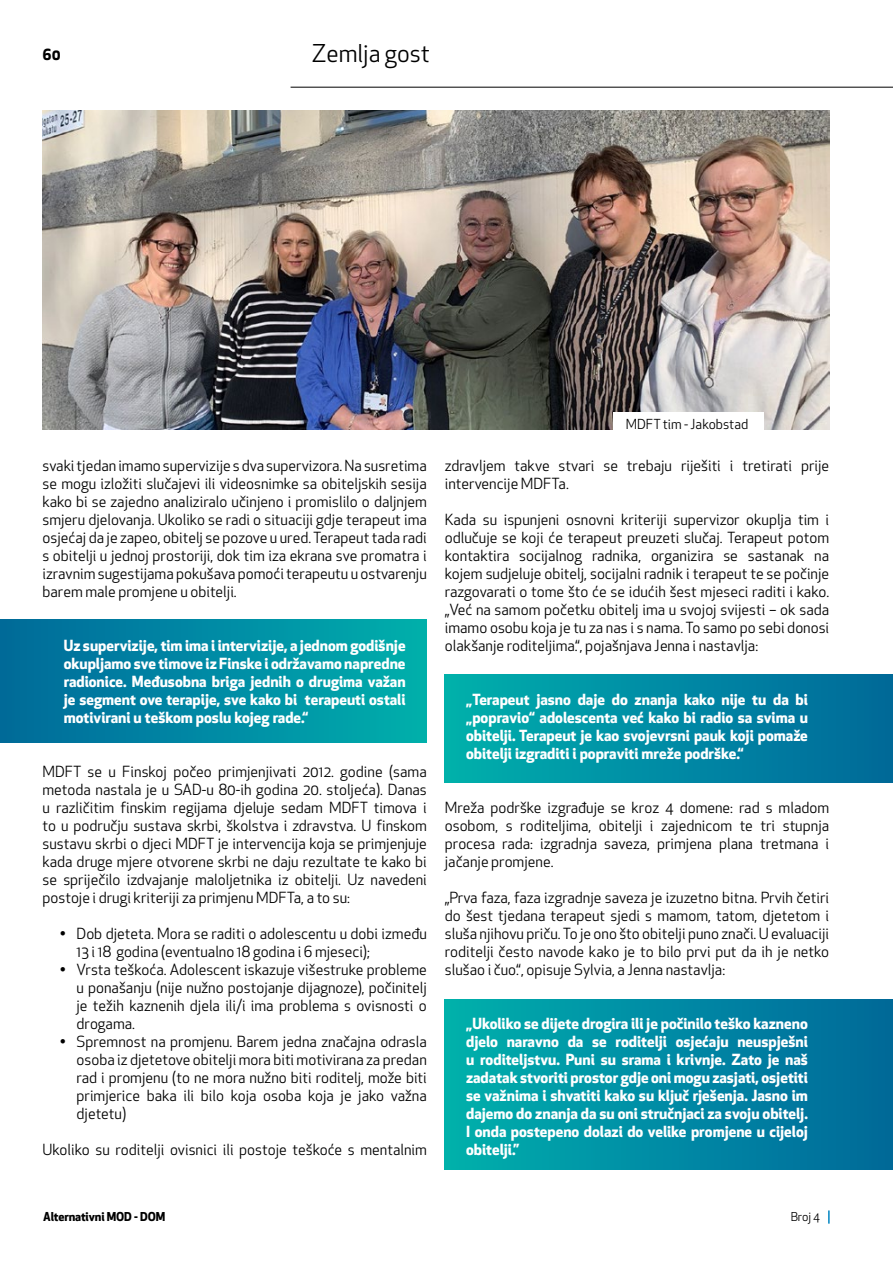
<style>
.page{position:relative;width:893px;height:1263px;background:#fff}
.page>*{position:absolute;margin:0;border:0;box-sizing:border-box;transform-origin:0 0}
.t1{font:24px "Apex New";color:#000}
.t2{font:15px/18px "Apex New";color:#000;text-align:justify}
.t3{font:700 15px/18px "Apex New";color:#fff;text-align:justify}
.t4{font:700 15px "Apex New";color:#000}
.t5{font:13.5px "Apex New";color:#000}
.t6{font:700 12px "Apex New";letter-spacing:-.01em;color:#000}
.t7{font:12px "Apex New";color:#000}
</style>
<div class="page">
<div style="left:0;top:620px;width:427px;height:123px;background:linear-gradient(to right,#00699b,#00aead)"></div>
<div style="left:445px;top:674px;width:448px;height:108px;background:linear-gradient(to right,#00afad,#00689a)"></div>
<div style="left:445px;top:999px;width:448px;height:170px;background:linear-gradient(to right,#00afad,#00689a)"></div>
<svg style="left:828px;top:1210px;width:2px;height:13px"></svg>
<hr style="left:291px;top:87px;width:602px;height:1px;background:#000">
<img style="left:43px;top:110px;width:786px;height:319px">
<div style="left:613px;top:412px;width:150px;height:22px;background:#fff"></div>
<p class="t4" style="left:43px;top:44px;width:20px">60</p>
<h1 class="t1" style="left:312px;top:38px;width:119px">Zemlja gost</h1>
<p class="t2" style="left:43px;top:456px;width:386px">svaki tjedan imamo supervizije s dva supervizora. Na susretima se mogu izložiti slučajevi ili videosnimke sa obiteljskih sesija kako bi se zajedno analiziralo učinjeno i promislilo o daljnjem smjeru djelovanja. Ukoliko se radi o situaciji gdje terapeut ima osjećaj da je zapeo, obitelj se pozove u ured. Terapeut tada radi s obitelji u jednoj prostoriji, dok tim iza ekrana sve promatra i izravnim sugestijama pokušava pomoći terapeutu u ostvarenju barem male promjene u obitelji.</p>
<p class="t3" style="left:64px;top:635px;width:343px">Uz supervizije, tim ima i intervizije, a jednom godišnje okupljamo sve timove iz Finske i održavamo napredne radionice. Međusobna briga jednih o drugima važan je segment ove terapije, sve kako bi terapeuti ostali motivirani u teškom poslu kojeg rade.“</p>
<p class="t2" style="left:43px;top:762px;width:386px">MDFT se u Finskoj počeo primjenjivati 2012. godine (sama metoda nastala je u SAD-u 80-ih godina 20. stoljeća). Danas u različitim finskim regijama djeluje sedam MDFT timova i to u području sustava skrbi, školstva i zdravstva. U finskom sustavu skrbi o djeci MDFT je intervencija koja se primjenjuje kada druge mjere otvorene skrbi ne daju rezultate te kako bi se spriječilo izdvajanje maloljetnika iz obitelji. Uz navedeni postoje i drugi kriteriji za primjenu MDFTa, a to su:</p>
<p class="t2" style="left:77px;top:924px;width:352px;text-indent:-17px">• Dob djeteta. Mora se raditi o adolescentu u dobi između<br>13 i 18 godina (eventualno 18 godina i 6 mjeseci);</p>
<p class="t2" style="left:77px;top:960px;width:352px;text-indent:-17px">• Vrsta teškoća. Adolescent iskazuje višestruke probleme u ponašanju (nije nužno postojanje dijagnoze), počinitelj je težih kaznenih djela ili/i ima problema s ovisnosti o drogama.</p>
<p class="t2" style="left:77px;top:1032px;width:352px;text-indent:-17px">• Spremnost na promjenu. Barem jedna značajna odrasla osoba iz djetetove obitelji mora biti motivirana za predan rad i promjenu (to ne mora nužno biti roditelj, može biti primjerice baka ili bilo koja osoba koja je jako važna djetetu)</p>
<p class="t2" style="left:43px;top:1140px;width:386px">Ukoliko su roditelji ovisnici ili postoje teškoće s mentalnim</p>
<p class="t5" style="left:626px;top:416px;width:124px">MDFT tim - Jakobstad</p>
<p class="t2" style="left:445px;top:456px;width:386px">zdravljem takve stvari se trebaju riješiti i tretirati prije intervencije MDFTa.</p>
<p class="t2" style="left:445px;top:510px;width:386px">Kada su ispunjeni osnovni kriteriji supervizor okuplja tim i odlučuje se koji će terapeut preuzeti slučaj. Terapeut potom kontaktira socijalnog radnika, organizira se sastanak na kojem sudjeluje obitelj, socijalni radnik i terapeut te se počinje razgovarati o tome što će se idućih šest mjeseci raditi i kako. „Već na samom početku obitelj ima u svojoj svijesti – ok sada imamo osobu koja je tu za nas i s nama. To samo po sebi donosi olakšanje roditeljima.“, pojašnjava Jenna i nastavlja:</p>
<p class="t3" style="left:466px;top:689px;width:343px">„Terapeut jasno daje do znanja kako nije tu da bi „popravio“ adolescenta već kako bi radio sa svima u obitelji. Terapeut je kao svojevrsni pauk koji pomaže obitelji izgraditi i popraviti mreže podrške.“</p>
<p class="t2" style="left:445px;top:798px;width:386px">Mreža podrške izgrađuje se kroz 4 domene: rad s mladom osobom, s roditeljima, obitelji i zajednicom te tri stupnja procesa rada: izgradnja saveza, primjena plana tretmana i jačanje promjene.</p>
<p class="t2" style="left:445px;top:888px;width:386px">„Prva faza, faza izgradnje saveza je izuzetno bitna. Prvih četiri do šest tjedana terapeut sjedi s mamom, tatom, djetetom i sluša njihovu priču. To je ono što obitelji puno znači. U evaluaciji roditelji često navode kako je to bilo prvi put da ih je netko slušao i čuo.“, opisuje Sylvia, a Jenna nastavlja:</p>
<p class="t3" style="left:466px;top:1013px;width:343px">„Ukoliko se dijete drogira ili je počinilo teško kazneno djelo naravno da se roditelji osjećaju neuspješni u roditeljstvu. Puni su srama i krivnje. Zato je naš zadatak stvoriti prostor gdje oni mogu zasjati, osjetiti se važnima i shvatiti kako su ključ rješenja. Jasno im dajemo do znanja da su oni stručnjaci za svoju obitelj.<br>I onda postepeno dolazi do velike promjene u cijeloj obitelji.”</p>
<p class="t6" style="left:43px;top:1208px;width:124px">Alternativni MOD - DOM</p>
<p class="t7" style="left:791px;top:1209px;width:31px">Broj 4</p>
</div>
